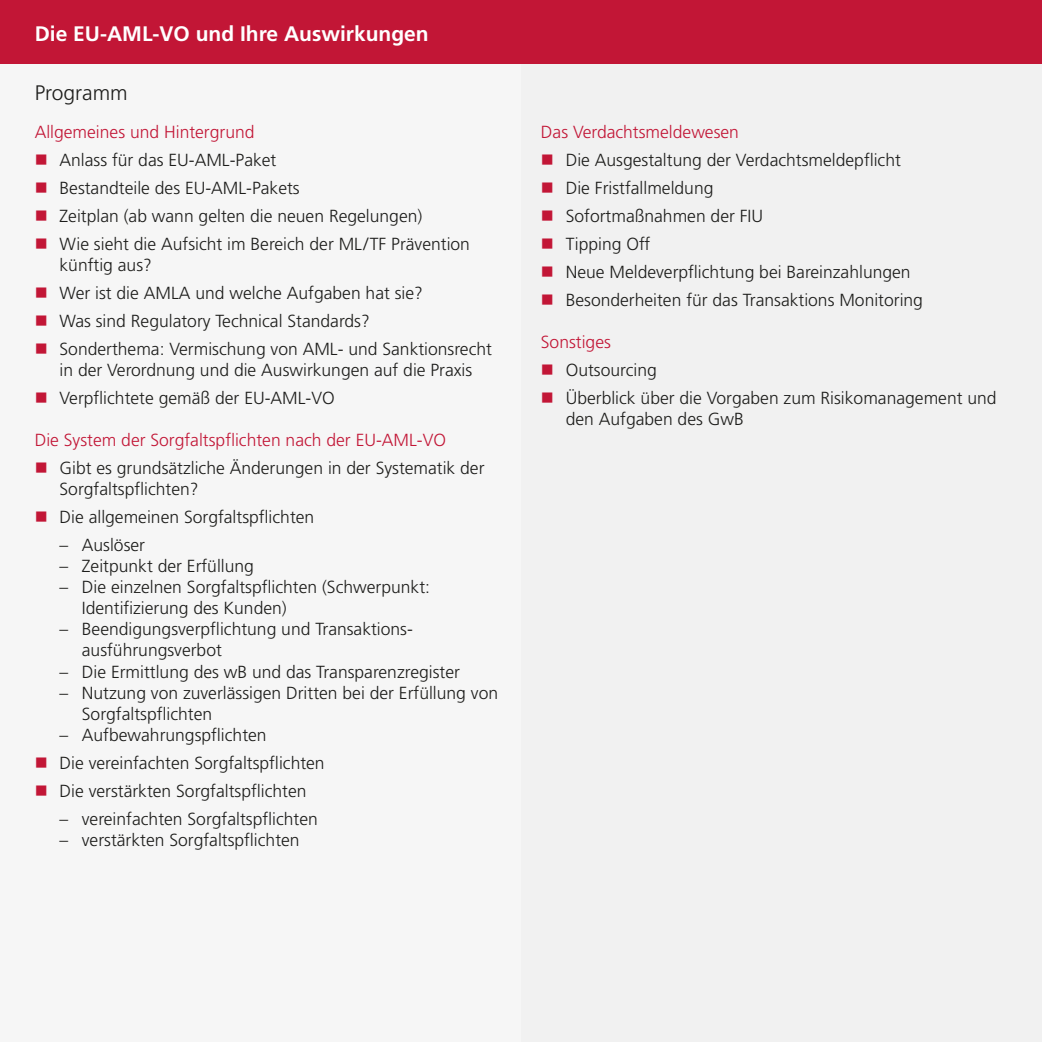
<style>
.page{position:relative;width:1042px;height:1042px;background:#fff}
.page>*{position:absolute;margin:0;border:0;box-sizing:border-box;transform-origin:0 0}
.t1{font:700 21px "Frutiger LT Pro";color:#fff}
.t2{font:300 21px "Frutiger LT Pro";color:#1d1d1b}
.t3{font:300 17.5px/28px "Frutiger LT Pro";color:#1d1d1b}
.t4{font:300 17.5px "Frutiger LT Pro";color:#c21636}
</style>
<div class="page">
<div style="left:0;top:0;width:1042px;height:65px;background:#c21636"></div>
<div style="left:521px;top:65px;width:521px;height:977px;background:#f1f1f1"></div>
<div style="left:0;top:65px;width:521px;height:977px;background:#f6f6f6"></div>
<p class="t1" style="left:35px;top:25px;width:395px">Die EU-AML-VO und Ihre Auswirkungen</p>
<p class="t2" style="left:35px;top:84px;width:94px">Programm</p>
<p class="t4" style="left:35px;top:125px;width:221px">Allgemeines und Hintergrund</p>
<p class="t3" style="left:60px;top:148px;width:412px">Anlass für das EU-AML-Paket<br>Bestandteile des EU-AML-Pakets<br>Zeitplan (ab wann gelten die neuen Regelungen)<br>Wie sieht die Aufsicht im Bereich der ML / TF Prävention</p>
<p class="t3" style="left:60px;top:253px;width:434px">künftig aus?<br>Wer ist die AMLA und welche Aufgaben hat sie?<br>Was sind Regulatory Technical Standards?<br>Sonderthema: Vermischung von AML- und Sanktionsrecht</p>
<p class="t3" style="left:60px;top:358px;width:414px">in der Verordnung und die Auswirkungen auf die Praxis<br>Verpflichtete gemäß der EU-AML-VO</p>
<p class="t4" style="left:35px;top:433px;width:413px">Die System der Sorgfaltspflichten nach der EU-AML-VO</p>
<p class="t3" style="left:60px;top:459px;width:426px;line-height:21px">Gibt es grundsätzliche Änderungen in der Systematik der<br>Sorgfaltspflichten?</p>
<p class="t3" style="left:60px;top:505px;width:256px">Die allgemeinen Sorgfaltspflichten</p>
<p class="t3" style="left:60px;top:533px;width:87px">– Auslöser</p>
<p class="t3" style="left:60px;top:554px;width:196px">– Zeitpunkt der Erfüllung</p>
<p class="t3" style="left:82px;top:578px;width:350px;line-height:21px;text-indent:-22px">– Die einzelnen Sorgfaltspflichten (Schwerpunkt:<br>Identifizierung des Kunden)</p>
<p class="t3" style="left:82px;top:620px;width:332px;line-height:21px;text-indent:-22px">– Beendigungsverpflichtung und Transaktions&shy;ausführungsverbot</p>
<p class="t3" style="left:60px;top:659px;width:402px">– Die Ermittlung des wB und das Transparenzregister</p>
<p class="t3" style="left:82px;top:683px;width:418px;line-height:21px;text-indent:-22px">– Nutzung von zuverlässigen Dritten bei der Erfüllung von<br>Sorgfaltspflichten</p>
<p class="t3" style="left:60px;top:722px;width:267px">– Aufbewahrungspflichten<br>Die vereinfachten Sorgfaltspflichten<br>Die verstärkten Sorgfaltspflichten</p>
<p class="t3" style="left:60px;top:806px;width:260px">– vereinfachten Sorgfaltspflichten</p>
<p class="t3" style="left:60px;top:827px;width:242px">– verstärkten Sorgfaltspflichten</p>
<p class="t4" style="left:541px;top:125px;width:200px">Das Verdachtsmeldewesen</p>
<p class="t3" style="left:566px;top:148px;width:359px">Die Ausgestaltung der Verdachtsmeldepflicht Die Fristfallmeldung<br>Sofortmaßnahmen der FIU<br>Tipping Off<br>Neue Meldeverpflichtung bei Bareinzahlungen Besonderheiten für das Transaktions Monitoring</p>
<p class="t4" style="left:541px;top:335px;width:72px">Sonstiges</p>
<p class="t3" style="left:566px;top:358px;width:432px">Outsourcing<br>Überblick über die Vorgaben zum Risikomanagement und</p>
<p class="t3" style="left:566px;top:407px;width:179px">den Aufgaben des GwB</p>
</div>
